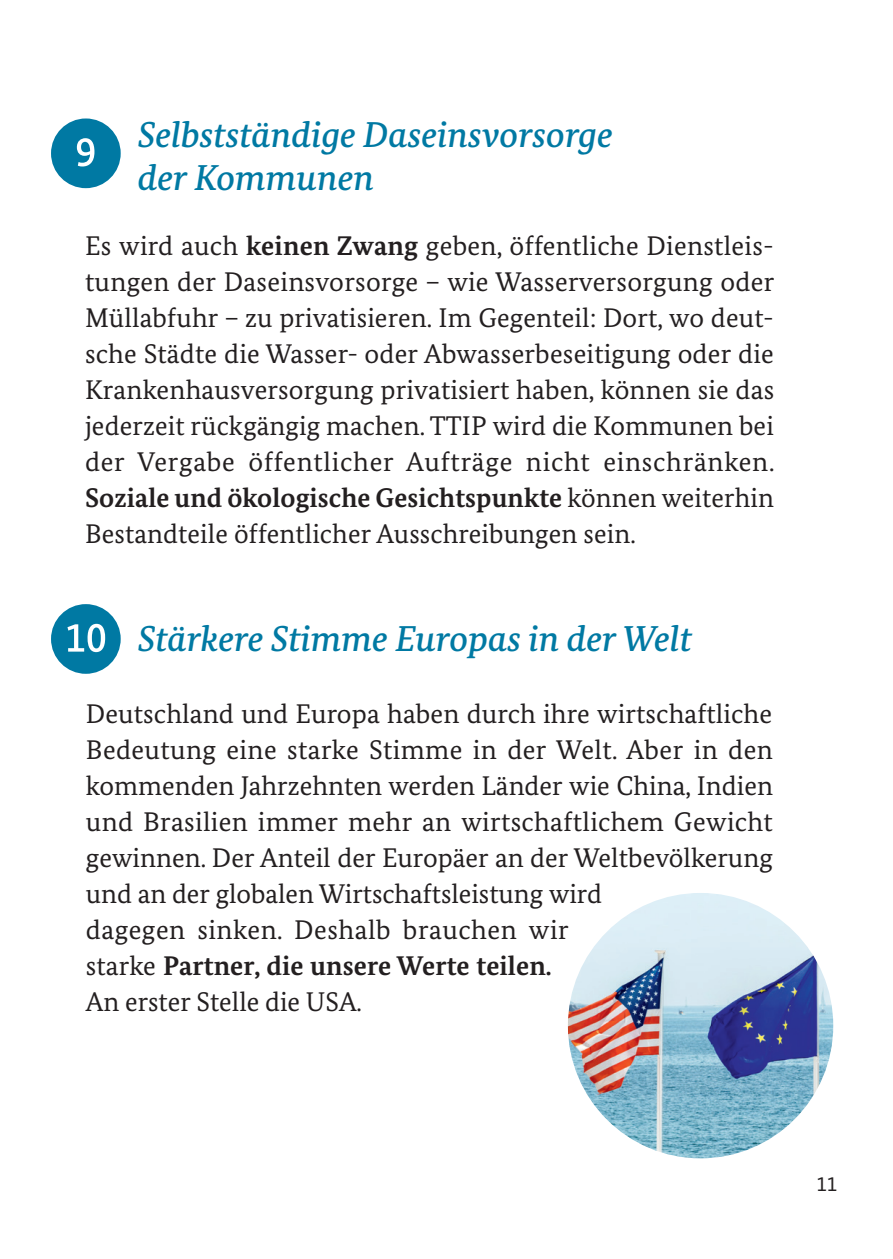
<style>
.page{position:relative;width:893px;height:1259px;background:#fff}
.page>*{position:absolute;margin:0;border:0;box-sizing:border-box;transform-origin:0 0}
.t1{font:italic 500 36px/43.2px "Bundes Serif";color:#0079a3}
.I_Copy_block{font:27px/36px "Bundes Serif";letter-spacing:.005em;color:#231f20;text-align:justify}
.t2{font:21px "Bundes Sans";color:#231f20}
.s1{font-weight:700}
</style>
<div class="page">
<img style="left:568px;top:893px;width:265px;height:265px;border-radius:133px">
<svg style="left:51px;top:118px;width:70px;height:70px"></svg>
<svg style="left:51px;top:604px;width:70px;height:70px"></svg>
<h1 class="t1" style="left:138px;top:112px;width:477px">Selbstständige Daseinsvorsorge der Kommunen</h1>
<p class="I_Copy_block" style="left:85px;top:227px;width:691px">Es wird auch <span class="s1">keinen Zwang</span> geben, öffentliche Dienstleis&shy;tungen der Daseinsvorsorge – wie Wasserversorgung oder Müllabfuhr – zu privatisieren. Im Gegenteil: Dort, wo deut&shy;sche Städte die Wasser- oder Abwasserbeseitigung oder die Krankenhausversorgung privatisiert haben, können sie das jederzeit rückgängig machen. TTIP wird die Kommunen bei der Vergabe öffentlicher Aufträge nicht einschränken.<br><span class="s1">Soziale und ökologische Gesichtspunkte</span> können weiterhin Bestandteile öffentlicher Ausschreibungen sein.</p>
<h1 class="t1" style="left:138px;top:616px;width:556px">Stärkere Stimme Europas in der Welt</h1>
<p class="I_Copy_block" style="left:86px;top:695px;width:689px;text-align:left">Deutschland und Europa haben durch ihre wirtschaftliche Bedeutung eine starke Stimme in der Welt. Aber in den kommenden Jahrzehnten werden Länder wie China, Indien und Brasilien immer mehr an wirtschaftlichem Gewicht gewinnen. Der Anteil der Europäer an der Weltbevölkerung und an der globalen Wirtschaftsleistung wird<br>dagegen sinken. Deshalb brauchen wir<br>starke <span class="s1">Partner, die unsere Werte teilen.<br></span>An erster Stelle die USA.</p>
<p class="t2" style="left:816px;top:1171px;width:22px">11</p>
</div>
